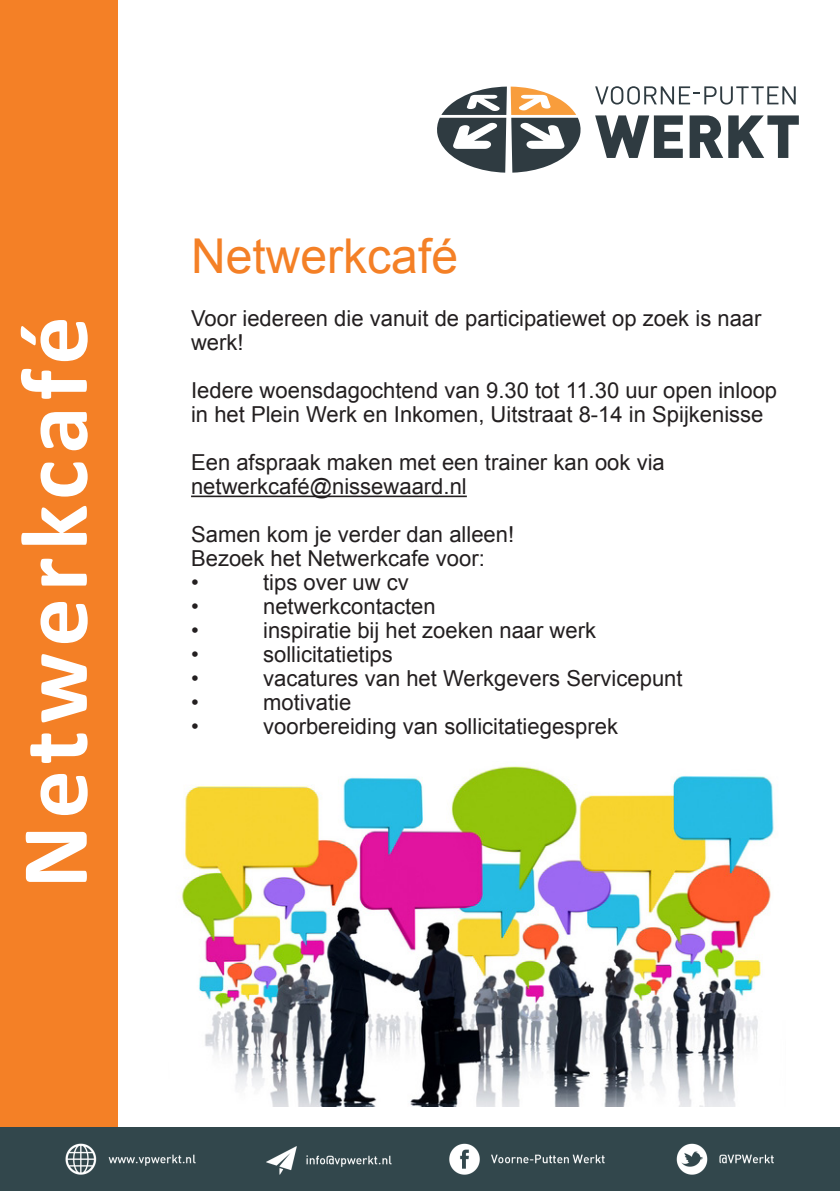
<style>
.page{position:relative;width:840px;height:1191px;background:#fff}
.page>*{position:absolute;margin:0;border:0;box-sizing:border-box;transform-origin:0 0}
.t1{font:700 96px "Calibri";letter-spacing:.065em;color:#fff}
.t2{font:48px "Arial";color:#f48026}
.t3{font:22px/24px "Arial";color:#231f20}
</style>
<div class="page">
<img style="left:181px;top:766px;width:593px;height:340px">
<svg style="left:595px;top:86px;width:200px;height:19px"></svg>
<svg style="left:595px;top:115px;width:87px;height:43px"></svg>
<svg style="left:689px;top:115px;width:109px;height:43px"></svg>
<svg style="left:437px;top:87px;width:144px;height:86px"></svg>
<div style="left:0;top:0;width:117px;height:1191px;background:#f48026"></div>
<img style="left:0;top:1127px;width:839px;height:64px">
<hr style="left:191px;top:495px;width:275px;height:2px;background:#231f20">
<p class="t1" style="left:-7px;top:888px;width:574px;rotate:-90deg">Netwerkcafé</p>
<p class="t2" style="left:191px;top:225px;width:268px">Netwerkcafé</p>
<p class="t3" style="left:191px;top:306px;width:571px">Voor iedereen die vanuit de participatiewet op zoek is naar werk!</p>
<p class="t3" style="left:191px;top:378px;width:587px">Iedere woensdagochtend van 9.30 tot 11.30 uur open inloop in het Plein Werk en Inkomen, Uitstraat 8-14 in Spijkenisse</p>
<p class="t3" style="left:191px;top:450px;width:475px">Een afspraak maken met een trainer kan ook via netwerkcafé@nissewaard.nl</p>
<p class="t3" style="left:191px;top:522px;width:324px">Samen kom je verder dan alleen!</p>
<p class="t3" style="left:191px;top:546px;width:295px">Bezoek het Netwerkcafe voor:</p>
<p class="t3" style="left:191px;top:570px;width:9px">•</p>
<p class="t3" style="left:263px;top:570px;width:147px">tips over uw cv</p>
<p class="t3" style="left:191px;top:594px;width:9px">•</p>
<p class="t3" style="left:263px;top:594px;width:174px">netwerkcontacten</p>
<p class="t3" style="left:191px;top:618px;width:9px">•</p>
<p class="t3" style="left:263px;top:618px;width:334px">inspiratie bij het zoeken naar werk</p>
<p class="t3" style="left:191px;top:642px;width:9px">•</p>
<p class="t3" style="left:263px;top:642px;width:131px">sollicitatietips</p>
<p class="t3" style="left:191px;top:666px;width:9px">•</p>
<p class="t3" style="left:263px;top:666px;width:420px">vacatures van het Werkgevers Servicepunt</p>
<p class="t3" style="left:191px;top:690px;width:9px">•</p>
<p class="t3" style="left:263px;top:690px;width:90px">motivatie</p>
<p class="t3" style="left:191px;top:714px;width:9px">•</p>
<p class="t3" style="left:263px;top:714px;width:356px">voorbereiding van sollicitatiegesprek</p>
</div>
